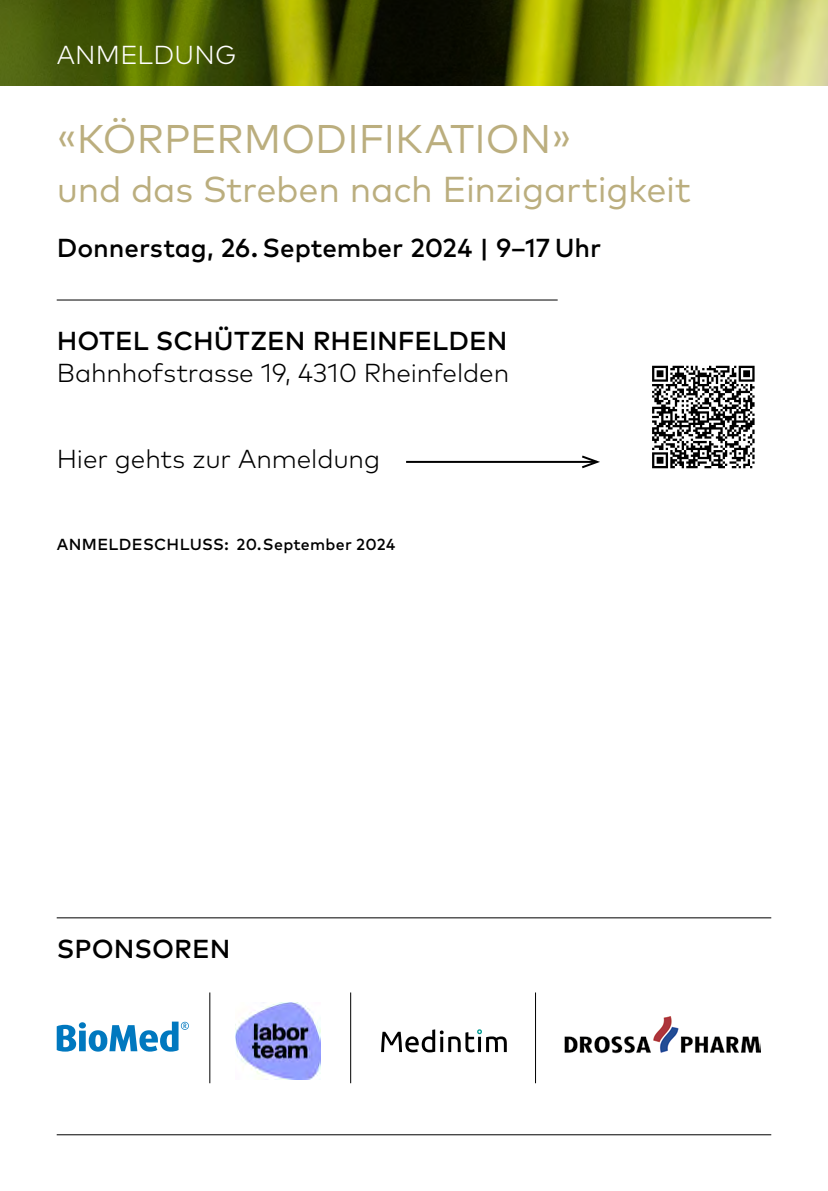
<style>
.page{position:relative;width:828px;height:1191px;background:#fff}
.page>*{position:absolute;margin:0;border:0;box-sizing:border-box;transform-origin:0 0}
.t1{font:40px "Mark OT";color:#bbae7e}
.t2{font:36px "Mark OT";letter-spacing:-.01em;color:#bbae7e}
.t3{font:500 26px "Mark OT";color:#000}
.t4{font:300 26px "Mark OT";letter-spacing:-.005em;color:#000}
.t5{font:300 26px "Mark OT";letter-spacing:.01em;color:#fff}
.t6{font:500 16px "Mark OT";letter-spacing:.015em;color:#000}
</style>
<div class="page">
<img style="left:0;top:0;width:828px;height:85px">
<svg style="left:57px;top:1021px;width:132px;height:30px"></svg>
<svg style="left:381px;top:1029px;width:126px;height:23px"></svg>
<img style="left:564px;top:1016px;width:197px;height:38px">
<img style="left:236px;top:1002px;width:85px;height:77px">
<hr style="left:209px;top:992px;width:1px;height:91px;background:#000">
<hr style="left:350px;top:992px;width:1px;height:91px;background:#000">
<hr style="left:535px;top:992px;width:1px;height:91px;background:#000">
<hr style="left:57px;top:299px;width:500px;height:1px;background:#000">
<hr style="left:406px;top:461px;width:191px;height:2px;background:#000">
<svg style="left:579px;top:455px;width:21px;height:14px"></svg>
<svg style="left:652px;top:366px;width:102px;height:102px"></svg>
<hr style="left:57px;top:917px;width:714px;height:1px;background:#000">
<hr style="left:57px;top:1134px;width:714px;height:1px;background:#000">
<p class="t5" style="left:57px;top:39px;width:181px">ANMELDUNG</p>
<h1 class="t1" style="left:57px;top:114px;width:516px">«KÖRPERMODIFIKATION»</h1>
<h2 class="t2" style="left:57px;top:168px;width:636px">und das Streben nach Einzigartigkeit</h2>
<p class="t3" style="left:57px;top:231px;width:546px">Donnerstag, 26. September 2024 | 9–17 Uhr</p>
<p class="t3" style="left:57px;top:324px;width:452px">HOTEL SCHÜTZEN RHEINFELDEN</p>
<p class="t4" style="left:57px;top:357px;width:454px">Bahnhofstrasse 19, 4310 Rheinfelden</p>
<p class="t4" style="left:57px;top:443px;width:325px">Hier gehts zur Anmeldung</p>
<p class="t6" style="left:57px;top:534px;width:340px">ANMELDESCHLUSS: 20. September 2024</p>
<p class="t3" style="left:57px;top:932px;width:175px">SPONSOREN</p>
</div>
